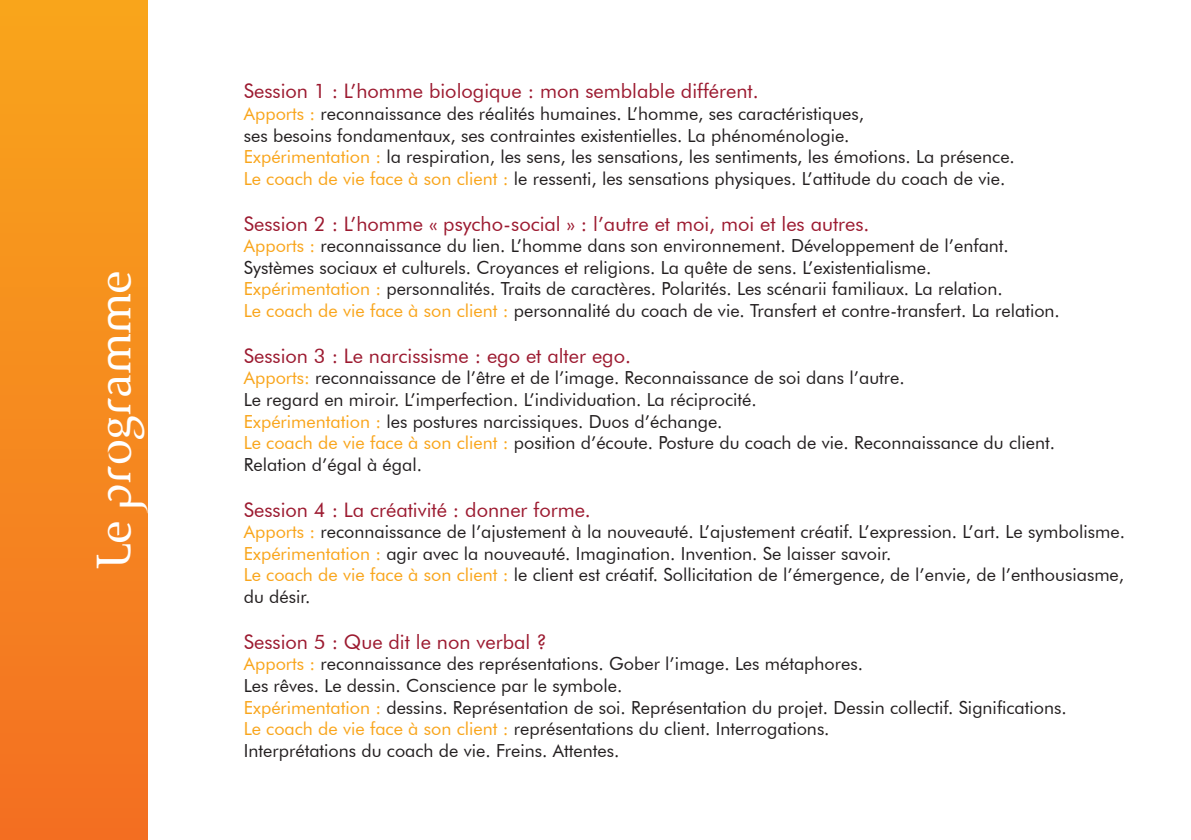
<style>
.page{position:relative;width:1191px;height:840px;background:#fff}
.page>*{position:absolute;margin:0;border:0;box-sizing:border-box;transform-origin:0 0}
.t1{font:48px "Agendia Std";color:#fff}
.t2{font:20px "Futura BT";color:#9c1a30}
.t3{font:18px/21.6px "Futura BT";color:#231f20}
.s1{color:#f9a51b}
</style>
<div class="page">
<div style="left:0;top:0;width:147px;height:839px;background:linear-gradient(to bottom,#f9a51b,#f36f22)"></div>
<p class="t1" style="left:85px;top:569px;width:300px;rotate:-90deg">Le programme</p>
<p class="t2" style="left:244px;top:79px;width:516px">Session 1 : L’homme biologique : mon semblable différent.</p>
<p class="t3" style="left:244px;top:103px;width:622px"><span class="s1">Apports :</span> reconnaissance des réalités humaines. L’homme, ses caractéristiques,</p>
<p class="t3" style="left:244px;top:124px;width:607px">ses besoins fondamentaux, ses contraintes existentielles. La phénoménologie.</p>
<p class="t3" style="left:244px;top:146px;width:772px"><span class="s1">Expérimentation :</span> la respiration, les sens, les sensations, les sentiments, les émotions. La présence.</p>
<p class="t3" style="left:244px;top:167px;width:763px"><span class="s1">Le coach de vie face à son client :</span> le ressenti, les sensations physiques. L’attitude du coach de vie.</p>
<p class="t2" style="left:244px;top:211px;width:627px">Session 2 : L’homme « psycho-social » : l’autre et moi, moi et les autres.</p>
<p class="t3" style="left:244px;top:235px;width:766px"><span class="s1">Apports :</span> reconnaissance du lien. L’homme dans son environnement. Développement de l’enfant.</p>
<p class="t3" style="left:244px;top:256px;width:689px">Systèmes sociaux et culturels. Croyances et religions. La quête de sens. L’existentialisme.</p>
<p class="t3" style="left:244px;top:278px;width:760px"><span class="s1">Expérimentation :</span> personnalités. Traits de caractères. Polarités. Les scénarii familiaux. La relation.</p>
<p class="t3" style="left:244px;top:299px;width:817px"><span class="s1">Le coach de vie face à son client :</span> personnalité du coach de vie. Transfert et contre-transfert. La relation.</p>
<p class="t2" style="left:244px;top:343px;width:389px">Session 3 : Le narcissisme : ego et alter ego.</p>
<p class="t3" style="left:244px;top:367px;width:662px"><span class="s1">Apports:</span> reconnaissance de l’être et de l’image. Reconnaissance de soi dans l’autre.</p>
<p class="t3" style="left:244px;top:388px;width:514px">Le regard en miroir. L’imperfection. L’individuation. La réciprocité.</p>
<p class="t3" style="left:244px;top:410px;width:480px"><span class="s1">Expérimentation :</span> les postures narcissiques. Duos d’échange.</p>
<p class="t3" style="left:244px;top:431px;width:812px"><span class="s1">Le coach de vie face à son client :</span> position d’écoute. Posture du coach de vie. Reconnaissance du client.</p>
<p class="t3" style="left:244px;top:453px;width:180px">Relation d’égal à égal.</p>
<p class="t2" style="left:244px;top:497px;width:348px">Session 4 : La créativité : donner forme.</p>
<p class="t3" style="left:244px;top:520px;width:882px"><span class="s1">Apports :</span> reconnaissance de l’ajustement à la nouveauté. L’ajustement créatif. L’expression. L’art. Le symbolisme.</p>
<p class="t3" style="left:244px;top:542px;width:649px"><span class="s1">Expérimentation :</span> agir avec la nouveauté. Imagination. Invention. Se laisser savoir.</p>
<p class="t3" style="left:244px;top:563px;width:881px"><span class="s1">Le coach de vie face à son client :</span> le client est créatif. Sollicitation de l’émergence, de l’envie, de l’enthousiasme, du désir.</p>
<p class="t2" style="left:244px;top:629px;width:304px">Session 5 : Que dit le non verbal ?</p>
<p class="t3" style="left:244px;top:652px;width:620px"><span class="s1">Apports :</span> reconnaissance des représentations. Gober l’image. Les métaphores.</p>
<p class="t3" style="left:244px;top:674px;width:380px">Les rêves. Le dessin. Conscience par le symbole.</p>
<p class="t3" style="left:244px;top:695px;width:824px"><span class="s1">Expérimentation :</span> dessins. Représentation de soi. Représentation du projet. Dessin collectif. Significations.</p>
<p class="t3" style="left:244px;top:717px;width:587px"><span class="s1">Le coach de vie face à son client :</span> représentations du client. Interrogations.</p>
<p class="t3" style="left:244px;top:739px;width:377px">Interprétations du coach de vie. Freins. Attentes.</p>
</div>
